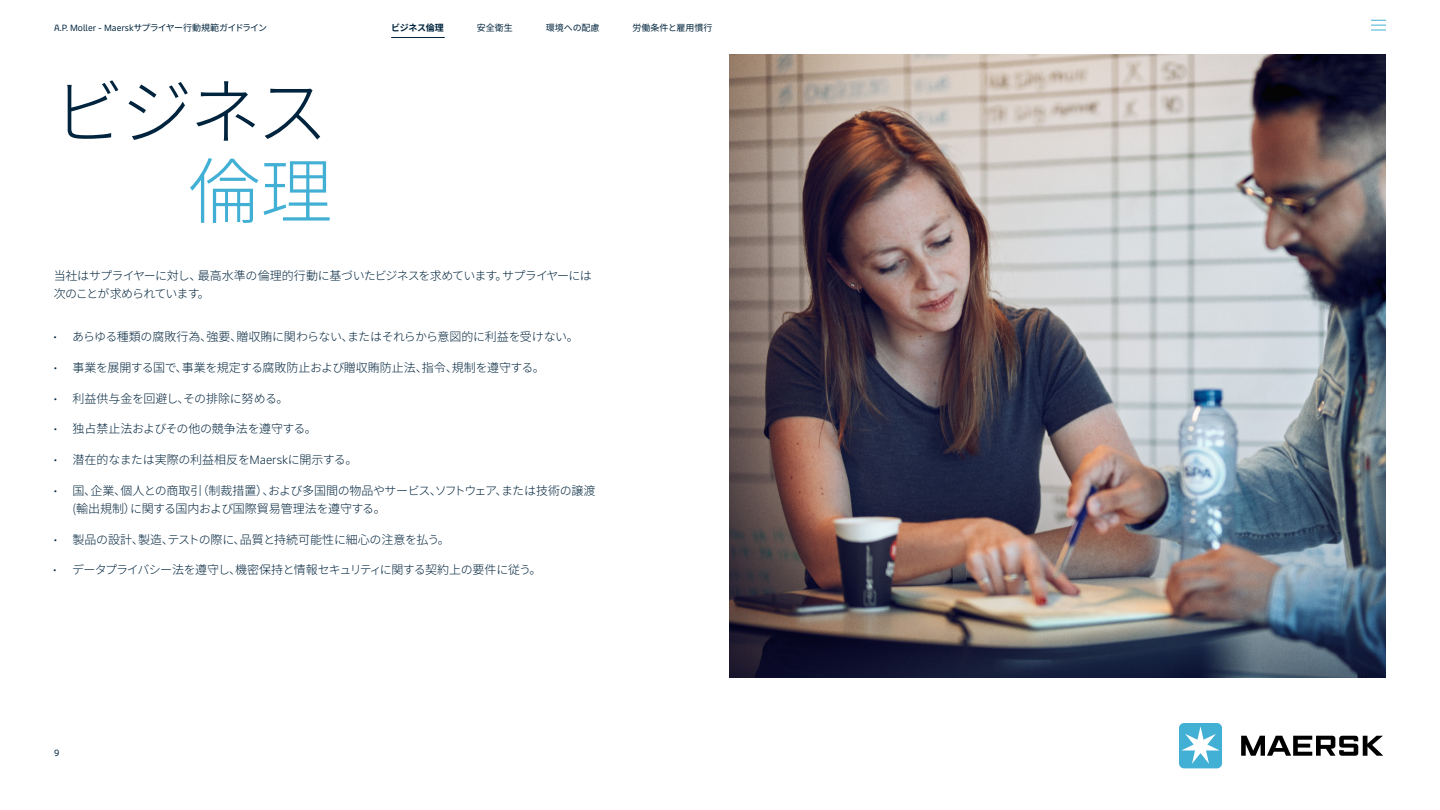
<style>
.page{position:relative;width:1440px;height:810px;background:#fff}
.page>*{position:absolute;margin:0;border:0;box-sizing:border-box;transform-origin:0 0}
.t1{font:300 72px "Noto Sans CJ Kjp";color:#00243d}
.t2{font:300 72px "Noto Sans CJ Kjp";color:#42b0d5}
.t3{font:300 12px/18px "Noto Sans CJ Kjp";letter-spacing:-.025em;color:#00243d}
.t4{font:300 12px/18px "Noto Sans CJ Kjp";letter-spacing:-.055em;color:#00243d}
.t5{font:300 12px "Noto Sans CJ Kjp";letter-spacing:-.045em;color:#00243d}
.t6{font:300 12px "Noto Sans CJ Kjp";letter-spacing:-.005em;color:#00243d}
.t7{font:9px "Maersk Text";color:#00243d}
.t8{font:9px "Noto Sans CJ Kjp";color:#00243d}
.t9{font:700 9px "Noto Sans CJ Kjp";letter-spacing:-.025em;color:#00243d}
.s1{font-family:"Noto Sans CJ Kjp"}
.s2{font-family:"Maersk Text"}
</style>
<div class="page">
<hr style="left:391px;top:37px;width:54px;height:1px;background:#00243d">
<img style="left:729px;top:54px;width:657px;height:624px">
<svg style="left:1241px;top:736px;width:142px;height:20px"></svg>
<div style="left:1179px;top:723px;width:43px;height:45px;background:#42b0d5;border-radius:5px"></div>
<svg style="left:1181px;top:726px;width:39px;height:38px"></svg>
<svg style="left:1371px;top:20px;width:15px;height:11px"></svg>
<p class="t7" style="left:54px;top:20px;width:215px">A.P. Moller - Maersk<span class="s1">サプライヤー行動規範ガイドライン</span></p>
<h1 class="t1" style="left:53px;top:71px;width:277px">ビジネス</h1>
<h1 class="t2" style="left:188px;top:151px;width:145px">倫理</h1>
<p class="t9" style="left:391px;top:23px;width:54px">ビジネス倫理</p>
<p class="t8" style="left:477px;top:23px;width:37px">安全衛生</p>
<p class="t8" style="left:546px;top:23px;width:55px">環境への配慮</p>
<p class="t8" style="left:633px;top:23px;width:81px">労働条件と雇用慣行</p>
<p class="t4" style="left:54px;top:266px;width:540px">当社はサプライヤーに対し、最高水準の倫理的行動に基づいたビジネスを求めています。サプライヤーには次のことが求められています。</p>
<p class="t3" style="left:54px;top:328px;width:527px"><span class="s2">•</span> あらゆる種類の腐敗行為、強要、贈収賄に関わらない、またはそれらから意図的に利益を受けない。</p>
<p class="t3" style="left:54px;top:359px;width:493px"><span class="s2">•</span> 事業を展開する国で、事業を規定する腐敗防止および贈収賄防止法、指令、規制を遵守する。</p>
<p class="t3" style="left:54px;top:389px;width:236px"><span class="s2">•</span> 利益供与金を回避し、その排除に努める。</p>
<p class="t3" style="left:54px;top:420px;width:265px"><span class="s2">•</span> 独占禁止法およびその他の競争法を遵守する。</p>
<p class="t6" style="left:54px;top:453px;width:305px"><span class="s2">•</span> 潜在的なまたは実際の利益相反を<span class="s2">Maersk</span>に開示する。</p>
<p class="t3" style="left:72px;top:482px;width:525px;text-indent:-19px"><span class="s2">•</span> 国、企業、個人との商取引（制裁措置）、および多国間の物品やサービス、ソフトウェア、または技術の譲渡(輸出規制）に関する国内および国際貿易管理法を遵守する。</p>
<p class="t3" style="left:54px;top:530px;width:398px"><span class="s2">•</span> 製品の設計、製造、テストの際に、品質と持続可能性に細心の注意を払う。</p>
<p class="t5" style="left:53px;top:563px;width:490px"><span class="s2">•</span> データプライバシー法を遵守し、機密保持と情報セキュリティに関する契約上の要件に従う。</p>
<p class="t7" style="left:54px;top:745px;width:7px">9</p>
</div>
